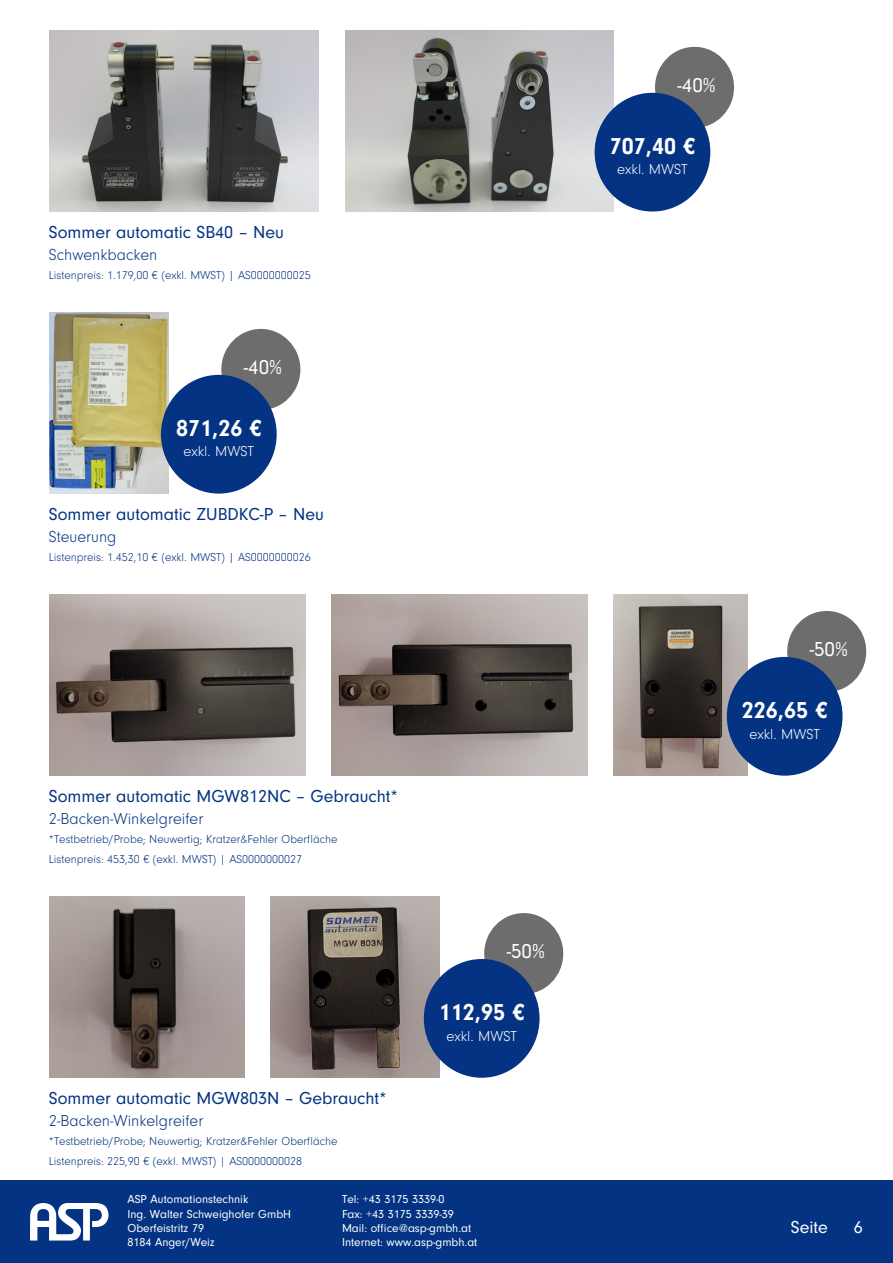
<style>
.page{position:relative;width:893px;height:1263px;background:#fff}
.page>*{position:absolute;margin:0;border:0;box-sizing:border-box;transform-origin:0 0}
.t1{font:700 24px "Neuzeit Gro";color:#fff}
.t2{font:21px "Neuzeit Gro";color:#fff}
.t3{font:18px "Neuzeit Gro";color:#033382}
.t4{font:18px "Neuzeit Gro";color:#fff}
.t5{font:300 16.5px "Neuzeit Gro";color:#033382}
.t6{font:300 15px "Neuzeit Gro";color:#fff}
.t7{font:300 12px "Neuzeit Gro";color:#033382}
.t8{font:12px/14.4px "Neuzeit Gro";color:#fff}
</style>
<div class="page">
<div style="left:0;top:1180px;width:893px;height:83px;background:#033382"></div>
<svg style="left:30px;top:1203px;width:79px;height:37px"></svg>
<div style="left:655px;top:47px;width:79px;height:81px;background:#6d6d6d;border-radius:50%"></div>
<div style="left:787px;top:611px;width:79px;height:81px;background:#6d6d6d;border-radius:50%"></div>
<div style="left:221px;top:329px;width:79px;height:81px;background:#6d6d6d;border-radius:50%"></div>
<img style="left:49px;top:30px;width:270px;height:182px">
<img style="left:49px;top:594px;width:256px;height:182px">
<img style="left:332px;top:594px;width:256px;height:182px">
<img style="left:614px;top:594px;width:133px;height:182px">
<img style="left:49px;top:312px;width:120px;height:182px">
<img style="left:345px;top:30px;width:268px;height:182px">
<div style="left:595px;top:93px;width:115px;height:119px;background:#033382;border-radius:50%"></div>
<div style="left:727px;top:657px;width:115px;height:119px;background:#033382;border-radius:50%"></div>
<div style="left:161px;top:375px;width:116px;height:119px;background:#033382;border-radius:50%"></div>
<div style="left:484px;top:913px;width:79px;height:81px;background:#6d6d6d;border-radius:50%"></div>
<img style="left:49px;top:896px;width:195px;height:182px">
<img style="left:271px;top:896px;width:168px;height:182px">
<div style="left:424px;top:959px;width:116px;height:119px;background:#033382;border-radius:50%"></div>
<p class="t3" style="left:49px;top:222px;width:236px">Sommer automatic SB40 – Neu</p>
<p class="t5" style="left:49px;top:246px;width:110px">Schwenkbacken</p>
<p class="t7" style="left:49px;top:268px;width:263px">Listenpreis: 1.179,00 € (exkl. MWST) | AS0000000025</p>
<p class="t2" style="left:244px;top:356px;width:40px">-40%</p>
<p class="t1" style="left:176px;top:415px;width:87px">871,26 €</p>
<p class="t6" style="left:184px;top:444px;width:72px">exkl. MWST</p>
<p class="t3" style="left:49px;top:504px;width:276px">Sommer automatic ZUBDKC-P – Neu</p>
<p class="t5" style="left:49px;top:528px;width:69px">Steuerung</p>
<p class="t7" style="left:49px;top:550px;width:263px">Listenpreis: 1.452,10 € (exkl. MWST) | AS0000000026</p>
<p class="t3" style="left:49px;top:786px;width:351px">Sommer automatic MGW812NC – Gebraucht*</p>
<p class="t5" style="left:49px;top:810px;width:156px">2-Backen-Winkelgreifer</p>
<p class="t7" style="left:49px;top:832px;width:290px">*Testbetrieb/Probe; Neuwertig; Kratzer&amp;Fehler Oberfläche</p>
<p class="t7" style="left:49px;top:852px;width:255px">Listenpreis: 453,30 € (exkl. MWST) | AS0000000027</p>
<p class="t3" style="left:49px;top:1088px;width:339px">Sommer automatic MGW803N – Gebraucht*</p>
<p class="t5" style="left:49px;top:1112px;width:156px">2-Backen-Winkelgreifer</p>
<p class="t7" style="left:49px;top:1134px;width:290px">*Testbetrieb/Probe; Neuwertig; Kratzer&amp;Fehler Oberfläche</p>
<p class="t7" style="left:49px;top:1155px;width:255px">Listenpreis: 225,90 € (exkl. MWST) | AS0000000028</p>
<p class="t2" style="left:507px;top:940px;width:40px">-50%</p>
<p class="t1" style="left:439px;top:999px;width:87px">112,95 €</p>
<p class="t6" style="left:446px;top:1028px;width:72px">exkl. MWST</p>
<p class="t8" style="left:128px;top:1192px;width:165px">ASP Automationstechnik<br>Ing. Walter Schweighofer GmbH<br>Oberfeistritz 79<br>8184 Anger/Weiz</p>
<p class="t8" style="left:342px;top:1192px;width:137px">Tel: +43 3175 3339-0<br>Fax: +43 3175 3339-39<br>Mail: office@asp-gmbh.at<br>Internet: www.asp-gmbh.at</p>
<p class="t2" style="left:678px;top:74px;width:40px">-40%</p>
<p class="t1" style="left:610px;top:133px;width:87px">707,40 €</p>
<p class="t6" style="left:617px;top:162px;width:72px">exkl. MWST</p>
<p class="t2" style="left:810px;top:638px;width:40px">-50%</p>
<p class="t1" style="left:742px;top:697px;width:87px">226,65 €</p>
<p class="t6" style="left:749px;top:726px;width:72px">exkl. MWST</p>
<h3 class="t4" style="left:791px;top:1217px;width:39px">Seite</h3>
<h3 class="t4" style="left:854px;top:1217px;width:10px">6</h3>
</div>
